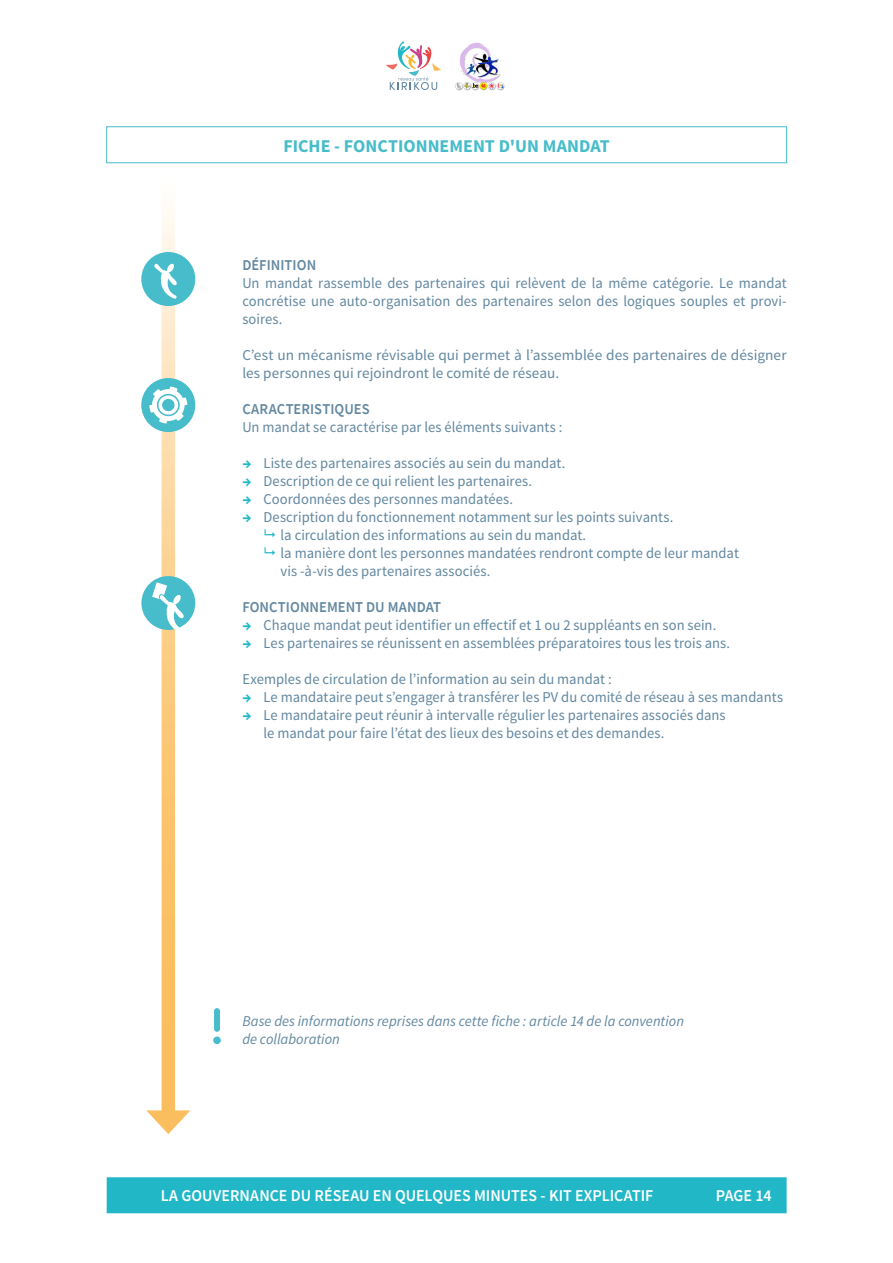
<style>
.page{position:relative;width:893px;height:1263px;background:#fff}
.page>*{position:absolute;margin:0;border:0;box-sizing:border-box;transform-origin:0 0}
.t1{font:700 18px "Source Sans Pro";color:#47bcca}
.t2{font:600 16.5px "Source Sans Pro";color:#fff}
.t3{font:15px/18px "Source Sans Pro";letter-spacing:.005em;color:#6287a0}
.t4{font:italic 15px/18px "Source Sans Pro";color:#6287a0}
.t5{font:600 15px "Source Sans Pro";letter-spacing:.005em;color:#6287a0}
.s1{font-weight:700;color:#22b7c7}
</style>
<div class="page">
<svg style="left:162px;top:210px;width:13px;height:900px;background:#fcce86"></svg>
<svg style="left:146px;top:1110px;width:44px;height:24px"></svg>
<svg style="left:386px;top:41px;width:55px;height:49px"></svg>
<img style="left:455px;top:42px;width:50px;height:48px">
<div style="left:106px;top:126px;width:681px;height:37px;border:1px solid #47bcca"></div>
<div style="left:107px;top:1177px;width:680px;height:36px;background:#22b7c7"></div>
<div style="left:144px;top:254px;width:49px;height:50px;background:#47bcca;border-radius:50%"></div>
<div style="left:141px;top:252px;width:54px;height:54px;border:4px solid #47bcca;border-radius:50%"></div>
<svg style="left:153px;top:263px;width:24px;height:36px"></svg>
<div style="left:214px;top:1008px;width:6px;height:24px;background:#47bcca;border-radius:3px"></div>
<div style="left:213px;top:1036px;width:8px;height:8px;background:#47bcca;border-radius:50%"></div>
<div style="left:144px;top:380px;width:49px;height:50px;background:#47bcca;border-radius:50%"></div>
<div style="left:141px;top:378px;width:54px;height:54px;border:4px solid #47bcca;border-radius:50%"></div>
<svg style="left:149px;top:386px;width:38px;height:38px"></svg>
<div style="left:144px;top:578px;width:49px;height:50px;background:#47bcca;border-radius:50%"></div>
<div style="left:141px;top:576px;width:54px;height:54px;border:4px solid #47bcca;border-radius:50%"></div>
<svg style="left:152px;top:582px;width:32px;height:51px"></svg>
<p class="t1" style="left:283px;top:134px;width:328px">FICHE - FONCTIONNEMENT D'UN MANDAT</p>
<p class="t5" style="left:242px;top:255px;width:75px">DÉFINITION</p>
<p class="t3" style="left:242px;top:274px;width:546px;text-align:justify">Un mandat rassemble des partenaires qui relèvent de la même catégorie. Le mandat concrétise une auto-organisation des partenaires selon des logiques souples et provi&shy;soires.</p>
<p class="t3" style="left:242px;top:346px;width:546px">C’est un mécanisme révisable qui permet à l’assemblée des partenaires de désigner les personnes qui rejoindront le comité de réseau.</p>
<p class="t5" style="left:242px;top:399px;width:129px">CARACTERISTIQUES</p>
<p class="t3" style="left:242px;top:418px;width:322px">Un mandat se caractérise par les éléments suivants :</p>
<p class="t3" style="left:242px;top:454px;width:324px"><span class="s1">→</span> Liste des partenaires associés au sein du mandat.</p>
<p class="t3" style="left:242px;top:472px;width:291px"><span class="s1">→</span> Description de ce qui relient les partenaires.</p>
<p class="t3" style="left:242px;top:490px;width:272px"><span class="s1">→</span> Coordonnées des personnes mandatées.</p>
<p class="t3" style="left:281px;top:508px;width:460px;text-indent:-38px"><span class="s1">→</span> Description du fonctionnement notamment sur les points suivants.<br>la circulation des informations au sein du mandat.<br>la manière dont les personnes mandatées rendront compte de leur mandat vis -à-vis des partenaires associés.</p>
<p class="t5" style="left:242px;top:597px;width:200px">FONCTIONNEMENT DU MANDAT</p>
<p class="t3" style="left:242px;top:616px;width:475px"><span class="s1">→</span> Chaque mandat peut identifier un effectif et 1 ou 2 suppléants en son sein.</p>
<p class="t3" style="left:242px;top:634px;width:489px"><span class="s1">→</span> Les partenaires se réunissent en assemblées préparatoires tous les trois ans.</p>
<p class="t3" style="left:242px;top:670px;width:371px">Exemples de circulation de l’information au sein du mandat :</p>
<p class="t3" style="left:242px;top:688px;width:542px"><span class="s1">→</span> Le mandataire peut s’engager à transférer les PV du comité de réseau à ses mandants</p>
<p class="t3" style="left:264px;top:706px;width:463px;text-indent:-21px"><span class="s1">→</span> Le mandataire peut réunir à intervalle régulier les partenaires associés dans le mandat pour faire l’état des lieux des besoins et des demandes.</p>
<p class="t4" style="left:242px;top:1012px;width:443px">Base des informations reprises dans cette fiche : article 14 de la convention de collaboration</p>
<p class="t2" style="left:161px;top:1184px;width:494px">LA GOUVERNANCE DU RÉSEAU EN QUELQUES MINUTES - KIT EXPLICATIF</p>
<p class="t2" style="left:716px;top:1184px;width:57px">PAGE 14</p>
</div>
